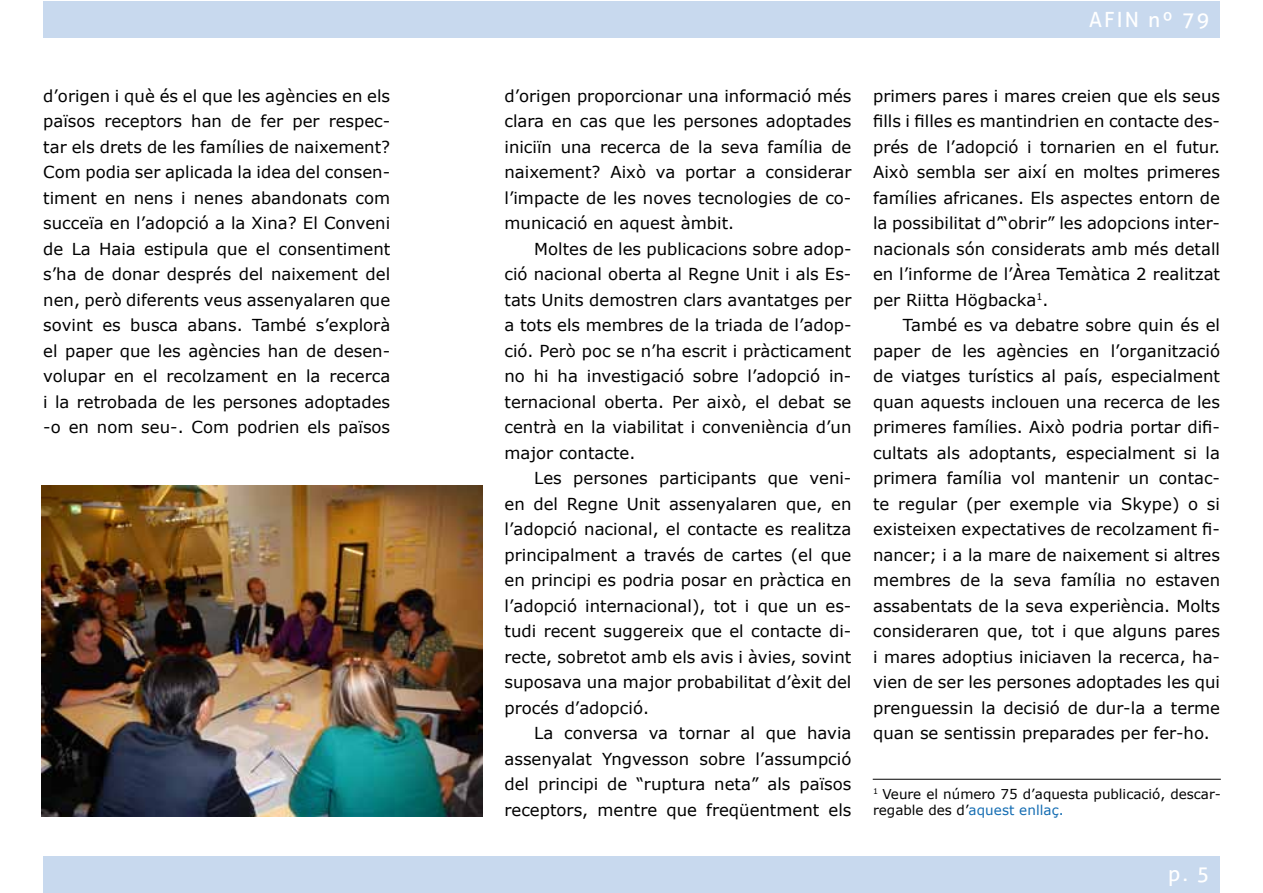
<style>
.page{position:relative;width:1263px;height:893px;background:#fff}
.page>*{position:absolute;margin:0;border:0;box-sizing:border-box;transform-origin:0 0}
.t1{font:21px "Aller";letter-spacing:.1em;color:#fff}
.t2{font:16.5px/25.5px "Verdana";color:#000;text-align:justify}
.t3{font:13.5px/16.5px "Verdana";color:#000}
.s1{color:#136cb2}
</style>
<div class="page">
<div style="left:43px;top:1px;width:1177px;height:37px;background:#c8d9ee"></div>
<div style="left:43px;top:856px;width:1177px;height:37px;background:#c8d9ee"></div>
<img style="left:41px;top:486px;width:441px;height:330px">
<hr style="left:873px;top:779px;width:348px;height:1px;background:#000">
<p class="t1" style="left:1089px;top:7px;width:122px">AFIN nº 79</p>
<p class="t2" style="left:43px;top:83px;width:348px">d’origen i què és el que les agències en els països receptors han de fer per respec&shy;tar els drets de les famílies de naixement?<br>Com podia ser aplicada la idea del consen&shy;timent en nens i nenes abandonats com succeïa en l’adopció a la Xina? El Conveni de La Haia estipula que el consentiment s’ha de donar després del naixement del nen, però diferents veus assenyalaren que sovint es busca abans. També s’explorà el paper que les agències han de desen&shy;volupar en el recolzament en la recerca i la retrobada de les persones adoptades -o en nom seu-. Com podrien els països</p>
<p class="t2" style="left:504px;top:83px;width:348px">d’origen proporcionar una informació més clara en cas que les persones adoptades iniciïn una recerca de la seva família de naixement? Això va portar a considerar l’impacte de les noves tecnologies de co&shy;municació en aquest àmbit.</p>
<p class="t2" style="left:504px;top:236px;width:348px;text-indent:30px">Moltes de les publicacions sobre adop&shy;ció nacional oberta al Regne Unit i als Es&shy;tats Units demostren clars avantatges per a tots els membres de la triada de l’adop&shy;ció. Però poc se n’ha escrit i pràcticament no hi ha investigació sobre l’adopció in&shy;ternacional oberta. Per això, el debat se centrà en la viabilitat i conveniència d’un major contacte.</p>
<p class="t2" style="left:504px;top:465px;width:348px;text-indent:30px">Les persones participants que veni&shy;en del Regne Unit assenyalaren que, en l’adopció nacional, el contacte es realitza principalment a través de cartes (el que en principi es podria posar en pràctica en l’adopció internacional), tot i que un es&shy;tudi recent suggereix que el contacte di&shy;recte, sobretot amb els avis i àvies, sovint suposava una major probabilitat d’èxit del procés d’adopció.</p>
<p class="t2" style="left:504px;top:720px;width:348px;text-indent:30px">La conversa va tornar al que havia assenyalat Yngvesson sobre l’assumpció del principi de “ruptura neta” als països receptors, mentre que freqüentment els</p>
<p class="t2" style="left:873px;top:83px;width:348px">primers pares i mares creien que els seus fills i filles es mantindrien en contacte des&shy;prés de l’adopció i tornarien en el futur.<br>Això sembla ser així en moltes primeres famílies africanes. Els aspectes entorn de la possibilitat d’“obrir” les adopcions inter&shy;nacionals són considerats amb més detall en l’informe de l’Àrea Temàtica 2 realitzat per Riitta Högbacka<sup>1</sup>.</p>
<p class="t2" style="left:873px;top:312px;width:348px;text-indent:30px">També es va debatre sobre quin és el paper de les agències en l’organització de viatges turístics al país, especialment quan aquests inclouen una recerca de les primeres famílies. Això podria portar difi&shy;cultats als adoptants, especialment si la primera família vol mantenir un contac&shy;te regular (per exemple via Skype) o si existeixen expectatives de recolzament fi&shy;nancer; i a la mare de naixement si altres membres de la seva família no estaven assabentats de la seva experiència. Molts consideraren que, tot i que alguns pares i mares adoptius iniciaven la recerca, ha&shy;vien de ser les persones adoptades les qui prenguessin la decisió de dur-la a terme quan se sentissin preparades per fer-ho.</p>
<p class="t3" style="left:873px;top:786px;width:349px"><sup>1</sup> Veure el número 75 d’aquesta publicació, descar&shy;regable des d’<span class="s1">aquest enllaç.</span></p>
<p class="t1" style="left:1168px;top:861px;width:43px">p. 5</p>
</div>
